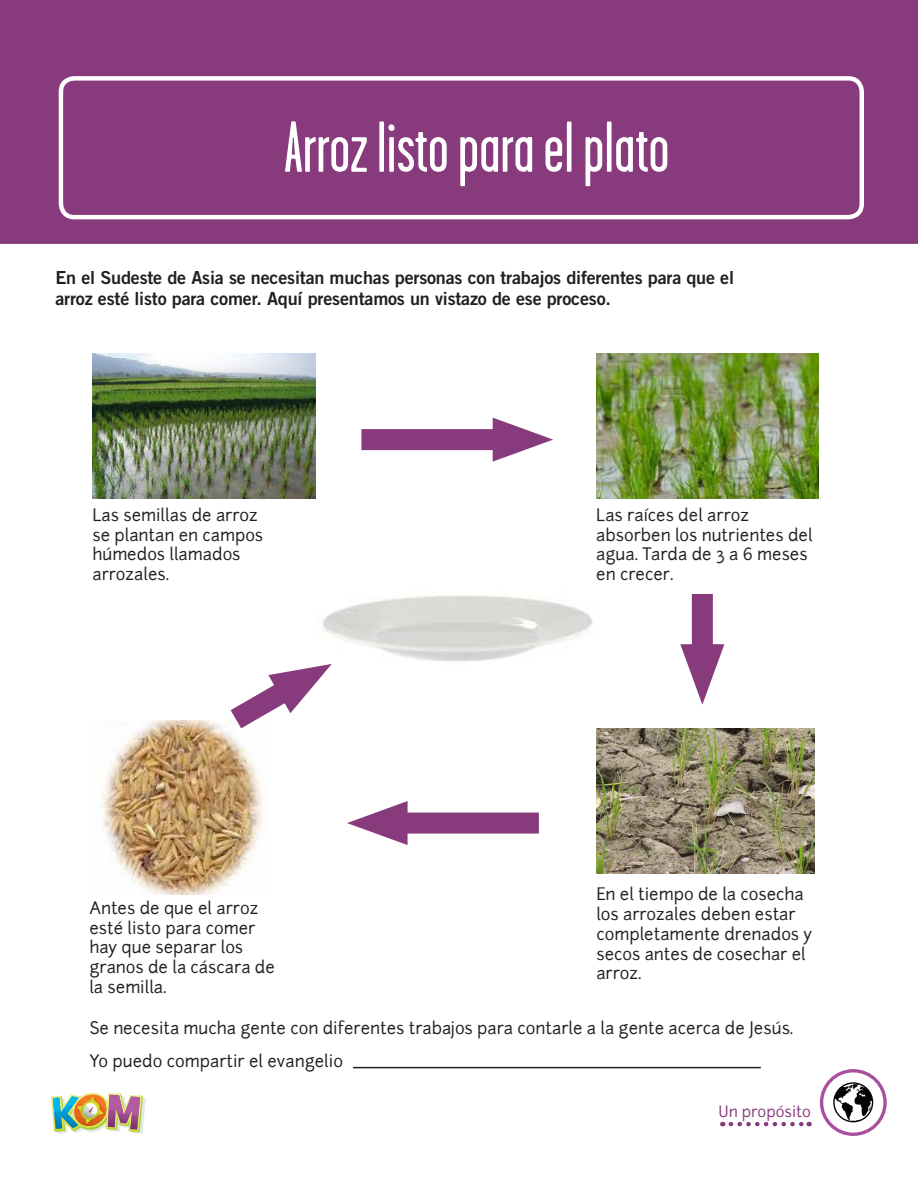
<style>
.page{position:relative;width:918px;height:1188px;background:#fff}
.page>*{position:absolute;margin:0;border:0;box-sizing:border-box;transform-origin:0 0}
.t1{font:72px "Garage Gothic";color:#fff}
.t2{font:18px/21.6px "Trade Gothic LT Std Bd 2";letter-spacing:-.01em;color:#231f20}
.t3{font:16.5px/19.8px "Junction";color:#231f20}
.t4{font:15px "Junction";color:#873b7d}
</style>
<div class="page">
<svg style="left:731px;top:1122px;width:79px;height:4px"></svg>
<img style="left:51px;top:1093px;width:95px;height:41px">
<div style="left:0;top:0;width:918px;height:244px;background:#873b7d"></div>
<div style="left:61px;top:78px;width:801px;height:139px;background:#873b7d;border-radius:13px"></div>
<div style="left:59px;top:76px;width:805px;height:143px;border:4px solid #fff;border-radius:13px"></div>
<img style="left:92px;top:354px;width:223px;height:144px">
<img style="left:596px;top:354px;width:223px;height:144px">
<img style="left:596px;top:728px;width:219px;height:146px">
<div style="left:361px;top:429px;width:156px;height:21px;background:#873b7d"></div>
<svg style="left:493px;top:418px;width:60px;height:44px"></svg>
<div style="left:692px;top:594px;width:21px;height:74px;background:#873b7d"></div>
<svg style="left:680px;top:644px;width:44px;height:61px"></svg>
<img style="left:100px;top:720px;width:163px;height:175px">
<div style="left:384px;top:813px;width:155px;height:21px;background:#873b7d"></div>
<svg style="left:347px;top:801px;width:61px;height:44px"></svg>
<img style="left:323px;top:595px;width:270px;height:66px">
<svg style="left:207px;top:654px;width:125px;height:94px"></svg>
<div style="left:820px;top:1069px;width:67px;height:67px;border:3px solid #aa4f9f;border-radius:50%"></div>
<div style="left:833px;top:1082px;width:40px;height:40px;border:1px solid #040503;border-radius:50%"></div>
<svg style="left:835px;top:1084px;width:37px;height:38px"></svg>
<hr style="left:353px;top:1067px;width:408px;height:1px;background:#231f20">
<p class="t1" style="left:284px;top:110px;width:387px">Arroz listo para el plato</p>
<p class="t2" style="left:56px;top:266px;width:680px">En el Sudeste de Asia se necesitan muchas personas con trabajos diferentes para que el arroz esté listo para comer. Aquí presentamos un vistazo de ese proceso.</p>
<p class="t3" style="left:92px;top:505px;width:167px">Las semillas de arroz</p>
<p class="t3" style="left:92px;top:525px;width:172px">se plantan en campos</p>
<p class="t3" style="left:92px;top:545px;width:150px">húmedos llamados</p>
<p class="t3" style="left:92px;top:564px;width:78px">arrozales.</p>
<p class="t3" style="left:596px;top:505px;width:154px">Las raíces del arroz</p>
<p class="t3" style="left:596px;top:525px;width:218px">absorben los nutrientes del agua. Tarda de 3 a 6 meses en crecer.</p>
<p class="t3" style="left:596px;top:884px;width:217px">En el tiempo de la cosecha los arrozales deben estar completamente drenados y secos antes de cosechar el arroz.</p>
<p class="t3" style="left:89px;top:898px;width:187px">Antes de que el arroz esté listo para comer hay que separar los granos de la cáscara de la semilla.</p>
<p class="t3" style="left:89px;top:1018px;width:705px">Se necesita mucha gente con diferentes trabajos para contarle a la gente acerca de Jesús.</p>
<p class="t3" style="left:89px;top:1051px;width:255px">Yo puedo compartir el evangelio</p>
<p class="t4" style="left:719px;top:1102px;width:94px">Un propósito</p>
</div>
